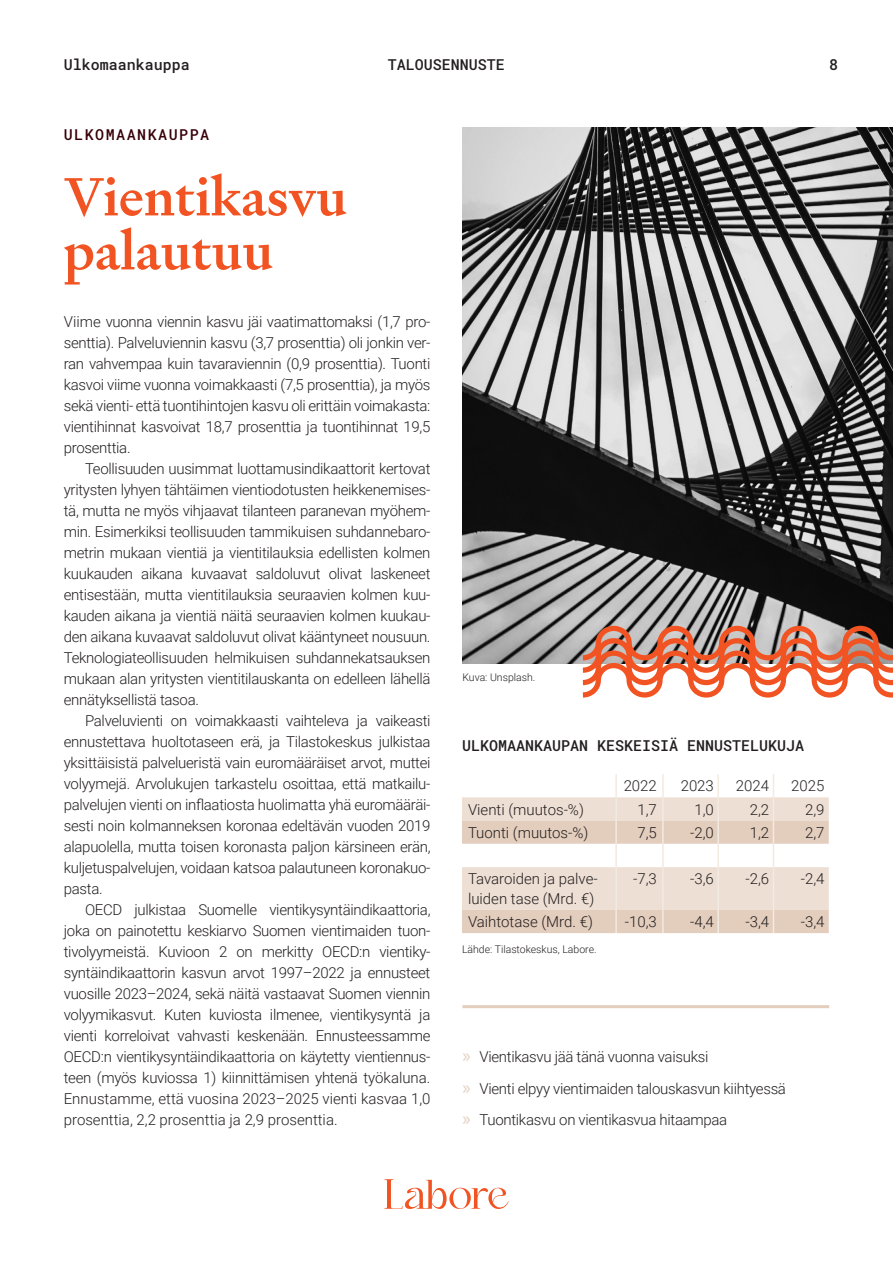
<style>
.page{position:relative;width:893px;height:1263px;background:#fff}
.page>*{position:absolute;margin:0;border:0;box-sizing:border-box;transform-origin:0 0}
.Otsikko{font:500 54px/54px "Signifier";color:#f15422}
.Leipis{font:300 15px/21px "Roboto";letter-spacing:-.02em;color:#231f20;text-align:justify}
.Leipis_ilman_sisenny{font:300 15px/21px "Roboto";letter-spacing:-.02em;color:#231f20;text-align:justify}
.Graafi{font:300 15px/19.5px "Roboto";color:#231f20}
.Graafin_otsikko{font:500 15px "Roboto Mono";color:#231f20}
.Yläotsikko{font:500 15px "Roboto Mono";letter-spacing:.1em;color:#380108}
.Viite{font:300 10.5px "Roboto";color:#231f20}
.s1{font-family:"Myriad Pro";font-weight:400;font-size:19.5px;color:#e3cdbd}
</style>
<div class="page">
<svg style="left:384px;top:1179px;width:125px;height:30px"></svg>
<hr style="left:462px;top:1005px;width:367px;height:3px;background:#e3cdbd">
<img style="left:462px;top:127px;width:431px;height:536px">
<svg style="left:578px;top:623px;width:315px;height:75px"></svg>
<svg style="left:462px;top:774px;width:367px;height:159px"></svg>
<p class="Graafin_otsikko" style="left:64px;top:54px;width:127px">Ulkomaankauppa</p>
<p class="Graafin_otsikko" style="left:388px;top:54px;width:118px">TALOUSENNUSTE</p>
<p class="Graafin_otsikko" style="left:829px;top:54px;width:10px">8</p>
<p class="Yläotsikko" style="left:64px;top:125px;width:147px">ULKOMAANKAUPPA</p>
<p class="Otsikko" style="left:64px;top:170px;width:285px">Vientikasvu palautuu</p>
<p class="Leipis_ilman_sisenny" style="left:64px;top:311px;width:368px">Viime vuonna viennin kasvu jäi vaatimattomaksi (1,7 pro&shy;senttia). Palveluviennin kasvu (3,7 prosenttia) oli jonkin ver&shy;ran vahvempaa kuin tavaraviennin (0,9 prosenttia). Tuonti kasvoi viime vuonna voimakkaasti (7,5 prosenttia), ja myös sekä vienti- että tuontihintojen kasvu oli erittäin voimakasta: vientihinnat kasvoivat 18,7 prosenttia ja tuontihinnat 19,5 prosenttia.</p>
<p class="Leipis" style="left:64px;top:458px;width:368px;text-indent:21px">Teollisuuden uusimmat luottamusindikaattorit kertovat yritysten lyhyen tähtäimen vientiodotusten heikkenemises&shy;tä, mutta ne myös vihjaavat tilanteen paranevan myöhem&shy;min. Esimerkiksi teollisuuden tammikuisen suhdannebaro&shy;metrin mukaan vientiä ja vientitilauksia edellisten kolmen kuukauden aikana kuvaavat saldoluvut olivat laskeneet entisestään, mutta vientitilauksia seuraavien kolmen kuu&shy;kauden aikana ja vientiä näitä seuraavien kolmen kuukau&shy;den aikana kuvaavat saldoluvut olivat kääntyneet nousuun.<br>Teknologiateollisuuden helmikuisen suhdannekatsauksen mukaan alan yritysten vientitilauskanta on edelleen lähellä ennätyksellistä tasoa.</p>
<p class="Leipis" style="left:64px;top:710px;width:368px;text-indent:21px">Palveluvienti on voimakkaasti vaihteleva ja vaikeasti ennustettava huoltotaseen erä, ja Tilastokeskus julkistaa yksittäisistä palvelueristä vain euromääräiset arvot, muttei volyymejä. Arvolukujen tarkastelu osoittaa, että matkailu&shy;palvelujen vienti on inflaatiosta huolimatta yhä euromääräi&shy;sesti noin kolmanneksen koronaa edeltävän vuoden 2019 alapuolella, mutta toisen koronasta paljon kärsineen erän, kuljetuspalvelujen, voidaan katsoa palautuneen koronakuo&shy;pasta.</p>
<p class="Leipis" style="left:64px;top:899px;width:368px;text-indent:21px">OECD julkistaa Suomelle vientikysyntäindikaattoria, joka on painotettu keskiarvo Suomen vientimaiden tuon&shy;tivolyymeistä. Kuvioon 2 on merkitty OECD:n vientiky&shy;syntäindikaattorin kasvun arvot 1997–2022 ja ennusteet vuosille 2023–2024, sekä näitä vastaavat Suomen viennin volyymikasvut. Kuten kuviosta ilmenee, vientikysyntä ja vienti korreloivat vahvasti keskenään. Ennusteessamme OECD:n vientikysyntäindikaattoria on käytetty vientiennus&shy;teen (myös kuviossa 1) kiinnittämisen yhtenä työkaluna.<br>Ennustamme, että vuosina 2023–2025 vienti kasvaa 1,0 prosenttia, 2,2 prosenttia ja 2,9 prosenttia.</p>
<p class="Viite" style="left:462px;top:670px;width:74px">Kuva: Unsplash.</p>
<p class="Graafin_otsikko" style="left:462px;top:735px;width:344px">ULKOMAANKAUPAN KESKEISIÄ ENNUSTELUKUJA</p>
<p class="Graafi" style="left:624px;top:776px;width:35px">2022</p>
<p class="Graafi" style="left:681px;top:776px;width:35px">2023</p>
<p class="Graafi" style="left:736px;top:776px;width:35px">2024</p>
<p class="Graafi" style="left:791px;top:776px;width:35px">2025</p>
<p class="Graafi" style="left:468px;top:799px;width:117px">Vienti (muutos-%)</p>
<p class="Graafi" style="left:637px;top:799px;width:21px">1,7</p>
<p class="Graafi" style="left:694px;top:799px;width:21px">1,0</p>
<p class="Graafi" style="left:750px;top:799px;width:21px">2,2</p>
<p class="Graafi" style="left:805px;top:799px;width:21px">2,9</p>
<p class="Graafi" style="left:468px;top:822px;width:122px">Tuonti (muutos-%)</p>
<p class="Graafi" style="left:637px;top:822px;width:21px">7,5</p>
<p class="Graafi" style="left:690px;top:822px;width:25px">-2,0</p>
<p class="Graafi" style="left:750px;top:822px;width:21px">1,2</p>
<p class="Graafi" style="left:805px;top:822px;width:21px">2,7</p>
<p class="Graafi" style="left:468px;top:869px;width:131px">Tavaroiden ja palve&shy;luiden tase (Mrd. €)</p>
<p class="Graafi" style="left:633px;top:869px;width:25px">-7,3</p>
<p class="Graafi" style="left:690px;top:869px;width:25px">-3,6</p>
<p class="Graafi" style="left:745px;top:869px;width:25px">-2,6</p>
<p class="Graafi" style="left:801px;top:869px;width:25px">-2,4</p>
<p class="Graafi" style="left:468px;top:911px;width:126px">Vaihtotase (Mrd. €)</p>
<p class="Graafi" style="left:625px;top:911px;width:34px">-10,3</p>
<p class="Graafi" style="left:690px;top:911px;width:25px">-4,4</p>
<p class="Graafi" style="left:745px;top:911px;width:25px">-3,4</p>
<p class="Graafi" style="left:801px;top:911px;width:25px">-3,4</p>
<p class="Viite" style="left:462px;top:942px;width:136px">Lähde: Tilastokeskus, Labore.</p>
<p class="Leipis" style="left:462px;top:1046px;width:247px"><span class="s1">»</span> Vientikasvu jää tänä vuonna vaisuksi</p>
<p class="Leipis" style="left:462px;top:1077px;width:325px"><span class="s1">»</span> Vienti elpyy vientimaiden talouskasvun kiihtyessä</p>
<p class="Leipis" style="left:462px;top:1109px;width:266px"><span class="s1">»</span> Tuontikasvu on vientikasvua hitaampaa</p>
</div>
